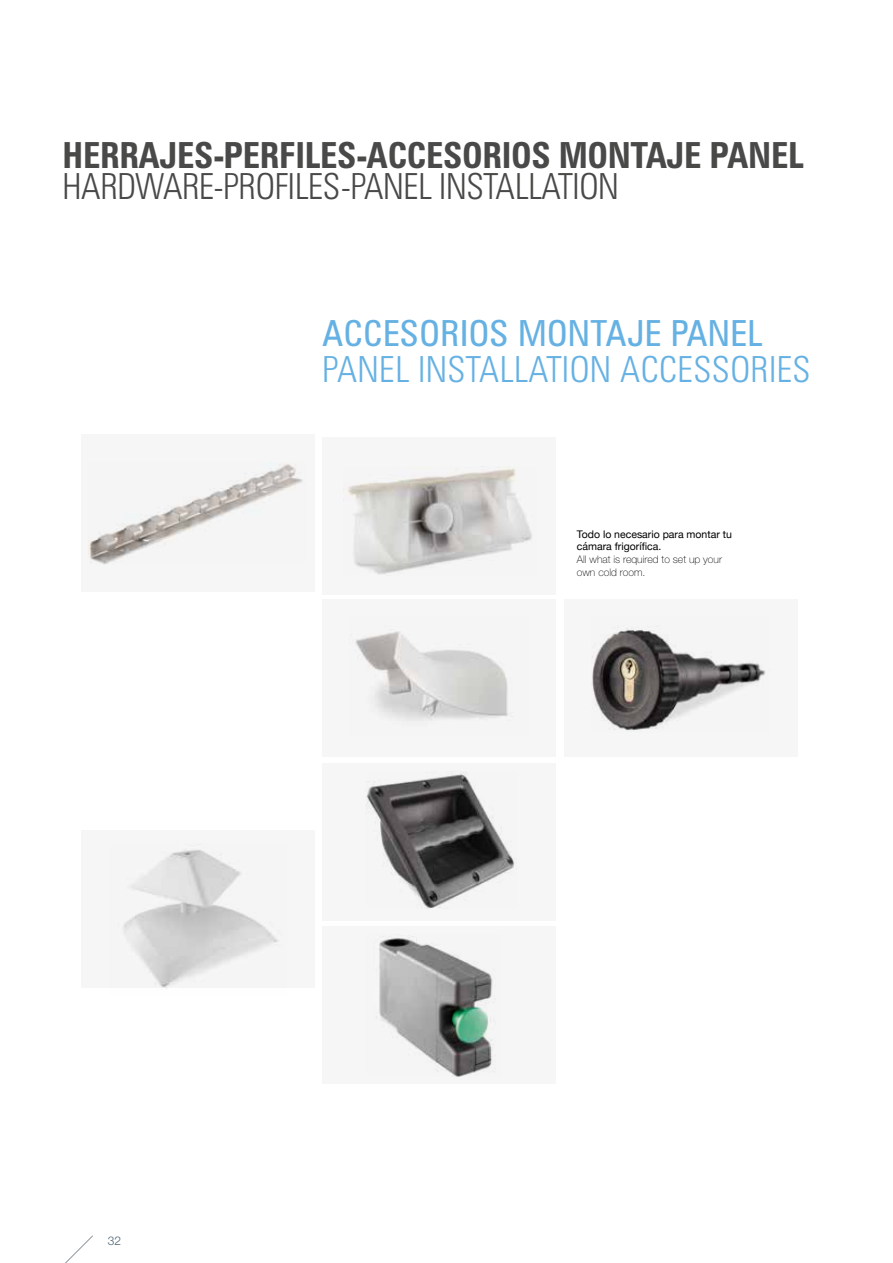
<style>
.page{position:relative;width:893px;height:1263px;background:#fff}
.page>*{position:absolute;margin:0;border:0;box-sizing:border-box;transform-origin:0 0}
.t1{font:700 condensed 36px "Zurich BT";letter-spacing:-.01em;color:#494948}
.t2{font:300 condensed 36px "Zurich BT";letter-spacing:-.01em;color:#494948}
.t3{font:300 condensed 36px "Zurich BT";letter-spacing:.01em;color:#66b1e3}
.t4{font:condensed 36px "Zurich BT";letter-spacing:.01em;color:#66b1e3}
.t5{font:300 12px "Helvetica Neue";color:#4a6172}
.t6{font:10.5px/12.6px "Helvetica Neue";color:#000}
.t7{font:100 10.5px/12.6px "Helvetica Neue";color:#000}
</style>
<div class="page">
<div style="left:322px;top:437px;width:234px;height:157px;background:#f6f6f6"></div>
<div style="left:322px;top:599px;width:234px;height:158px;background:#f6f6f6"></div>
<div style="left:564px;top:599px;width:233px;height:158px;background:#f6f6f6"></div>
<div style="left:322px;top:763px;width:234px;height:158px;background:#f6f6f6"></div>
<div style="left:322px;top:927px;width:234px;height:157px;background:#f6f6f6"></div>
<img style="left:355px;top:631px;width:153px;height:90px">
<img style="left:592px;top:628px;width:174px;height:102px">
<img style="left:343px;top:468px;width:189px;height:106px">
<img style="left:366px;top:771px;width:148px;height:137px">
<img style="left:379px;top:938px;width:114px;height:138px">
<div style="left:81px;top:435px;width:233px;height:157px;background:#f6f6f6"></div>
<img style="left:89px;top:464px;width:214px;height:100px">
<div style="left:81px;top:830px;width:233px;height:158px;background:#f6f6f6"></div>
<img style="left:123px;top:850px;width:155px;height:138px">
<svg style="left:65px;top:1235px;width:28px;height:28px"></svg>
<h1 class="t1" style="left:63px;top:133px;width:743px">HERRAJES-PERFILES-ACCESORIOS MONTAJE PANEL</h1>
<h1 class="t2" style="left:63px;top:165px;width:558px">HARDWARE-PROFILES-PANEL INSTALLATION</h1>
<h1 class="t4" style="left:322px;top:312px;width:442px">ACCESORIOS MONTAJE PANEL</h1>
<h1 class="t3" style="left:322px;top:348px;width:490px">PANEL INSTALLATION ACCESSORIES</h1>
<p class="t5" style="left:108px;top:1233px;width:15px">32</p>
<p class="t6" style="left:577px;top:528px;width:157px">Todo lo necesario para montar tu cámara frigorífica.</p>
<p class="t7" style="left:577px;top:553px;width:146px">All what is required to set up your own cold room.</p>
</div>
